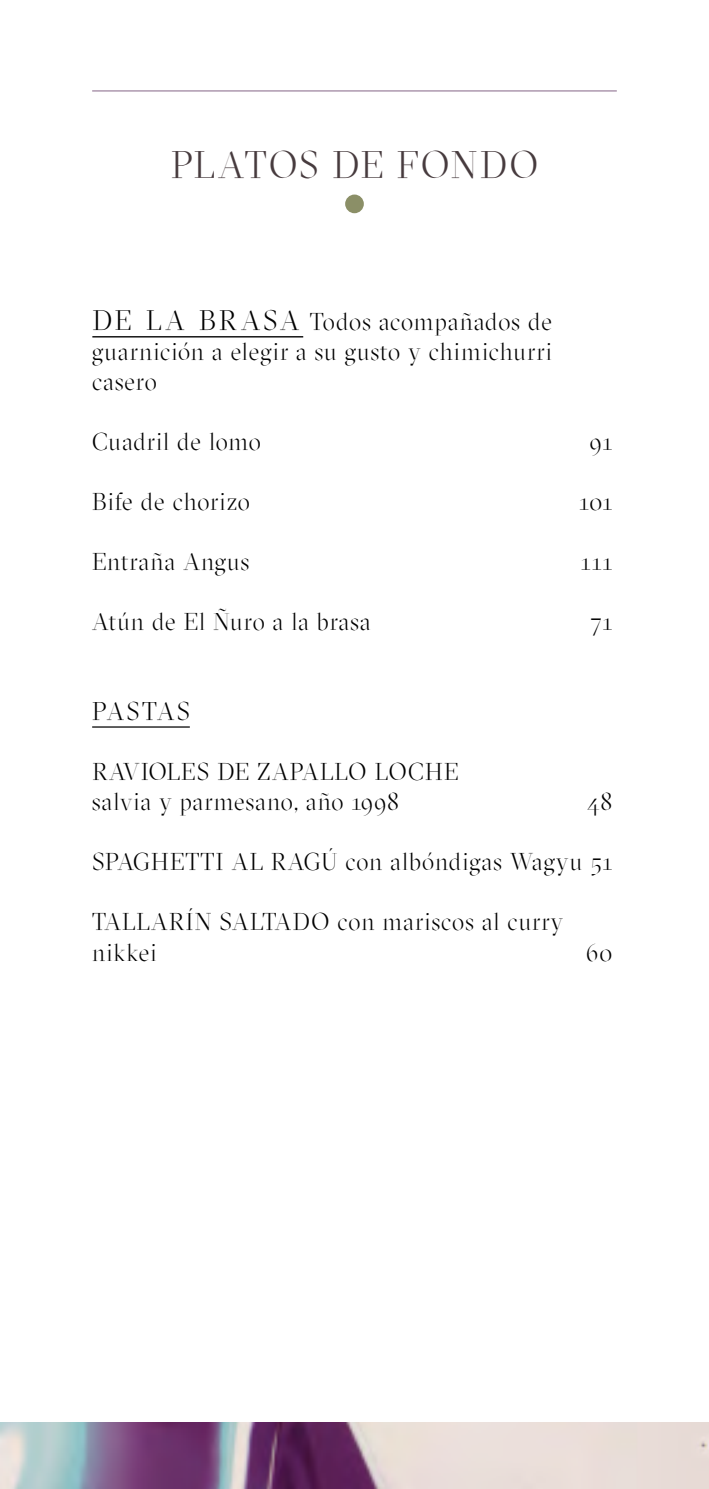
<style>
.page{position:relative;width:709px;height:1489px;background:#fff}
.page>*{position:absolute;margin:0;border:0;box-sizing:border-box;transform-origin:0 0}
.t1{font:300 37.5px "GT Sectra Display";letter-spacing:.065em;color:#473b3e}
.t2{font:300 25px "GT Sectra Display";letter-spacing:.105em;color:#000}
.t3{font:300 23.75px/30px "GT Sectra Display";letter-spacing:.05em;color:#000}
.t4{font:300 23.75px "GT Sectra Display";letter-spacing:.03em;color:#000}
.s1{font-size:27.5px}
</style>
<div class="page">
<hr style="left:92px;top:90px;width:525px;height:2px;background:#9d849f">
<hr style="left:92px;top:336px;width:211px;height:1px;background:#000">
<hr style="left:92px;top:726px;width:98px;height:1px;background:#000">
<div style="left:345px;top:194px;width:19px;height:19px;background:#8b8f67;border-radius:50%"></div>
<img style="left:0;top:1422px;width:709px;height:66px">
<h1 class="t1" style="left:171px;top:142px;width:368px">PLATOS DE FONDO</h1>
<p class="t3" style="left:92px;top:306px;width:461px;text-align:justify"><span class="s1">DE LA BRASA</span> Todos acompañados de guarnición a elegir a su gusto y chimichurri casero</p>
<p class="t4" style="left:92px;top:427px;width:170px">Cuadril de lomo</p>
<p class="t3" style="left:590px;top:426px;width:24px">91</p>
<p class="t3" style="left:92px;top:486px;width:159px">Bife de chorizo</p>
<p class="t3" style="left:579px;top:486px;width:34px">101</p>
<p class="t3" style="left:92px;top:546px;width:159px">Entraña Angus</p>
<p class="t3" style="left:581px;top:546px;width:33px">111</p>
<p class="t3" style="left:92px;top:606px;width:280px">Atún de El Ñuro a la brasa</p>
<p class="t3" style="left:591px;top:606px;width:23px">71</p>
<p class="t2" style="left:92px;top:696px;width:99px">PASTAS</p>
<p class="t3" style="left:92px;top:756px;width:368px">RAVIOLES DE ZAPALLO LOCHE salvia y parmesano, año 1998</p>
<p class="t3" style="left:587px;top:786px;width:26px">48</p>
<p class="t3" style="left:92px;top:846px;width:521px">SPAGHETTI AL RAGÚ con albóndigas Wagyu 51</p>
<p class="t3" style="left:92px;top:906px;width:472px">TALLARÍN SALTADO con mariscos al curry nikkei</p>
<p class="t3" style="left:586px;top:936px;width:28px">60</p>
</div>
